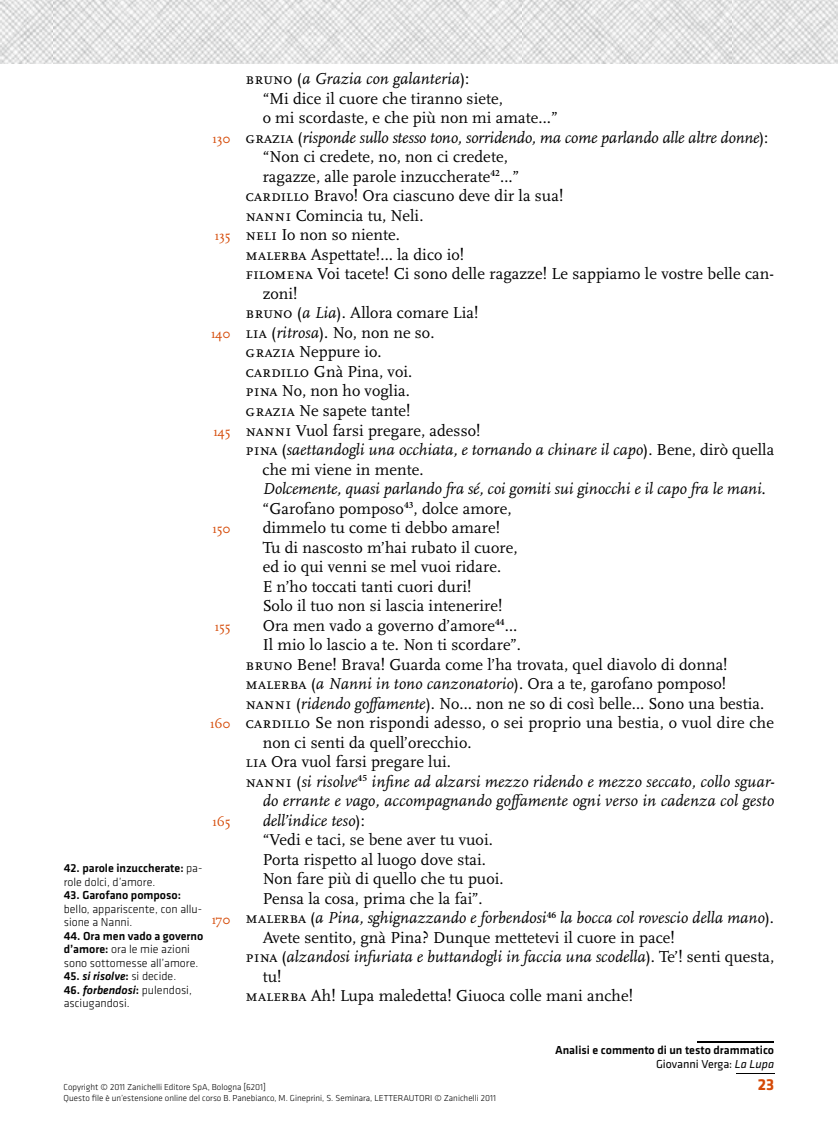
<style>
.page{position:relative;width:838px;height:1132px;background:#fff}
.page>*{position:absolute;margin:0;border:0;box-sizing:border-box;transform-origin:0 0}
.t1{font:16.5px "Scala OT";letter-spacing:.005em;color:#000}
.t2{font:italic 16.5px "Scala OT";color:#000}
.t3{font:700 16.5px "Klavika";color:#d54a07}
.t4{font:13.5px "Scala OT";color:#d54a07}
.t5{font:300 12px/13.5px "Klavika";color:#000}
.t6{font:500 12px/13.5px "Klavika";color:#000;text-align:right}
.t7{font:italic 500 12px "Klavika";color:#000}
.t8{font:300 9px/10.5px "Klavika";color:#000}
.s1{font-weight:300}
.s2{font-weight:500}
.s3{font-style:normal}
.s4{font-weight:300;font-style:normal}
.s5{font-weight:500;font-style:italic}
.s6{font-style:italic}
.s7{font-weight:400}
.s8{font-weight:400;font-style:italic}
</style>
<div class="page">
<img style="left:0;top:0;width:838px;height:63px">
<hr style="left:697px;top:1040px;width:77px;height:2px;background:#000">
<hr style="left:736px;top:1072px;width:38px;height:1px;background:#000">
<p class="t4" style="left:213px;top:131px;width:19px">130</p>
<p class="t4" style="left:215px;top:229px;width:17px">135</p>
<p class="t4" style="left:211px;top:326px;width:21px">140</p>
<p class="t4" style="left:214px;top:424px;width:19px">145</p>
<p class="t4" style="left:213px;top:521px;width:19px">150</p>
<p class="t4" style="left:215px;top:619px;width:17px">155</p>
<p class="t4" style="left:210px;top:716px;width:22px">160</p>
<p class="t4" style="left:213px;top:814px;width:19px">165</p>
<p class="t6" style="left:64px;top:861px;width:140px;text-align:left">42. parole inzuccherate: <span class="s1">pa&shy;role dolci, d’amore.</span></p>
<p class="t6" style="left:64px;top:888px;width:119px">43. Garofano pomposo:</p>
<p class="t5" style="left:64px;top:901px;width:140px">bello, appariscente, con allu&shy;sione a Nanni.</p>
<p class="t5" style="left:64px;top:928px;width:141px"><span class="s2">44. Ora men vado a governo d’amore:</span> ora le mie azioni sono sottomesse all’amore.</p>
<p class="t7" style="left:64px;top:969px;width:114px"><span class="s3">45.</span> si risolve<span class="s3">:</span> <span class="s4">si decide.</span></p>
<p class="t5" style="left:64px;top:982px;width:130px"><span class="s2">46.</span> <span class="s5">forbendosi</span><span class="s2">:</span> pulendosi, asciugandosi.</p>
<p class="t4" style="left:212px;top:911px;width:20px">170</p>
<p class="t2" style="left:246px;top:70px;width:225px"><span class="s3">bruno (</span>a Grazia con galanteria<span class="s3">):</span></p>
<p class="t1" style="left:263px;top:89px;width:242px">“Mi dice il cuore che tiranno siete,</p>
<p class="t1" style="left:263px;top:109px;width:296px">o mi scordaste, e che più non mi amate…”</p>
<p class="t2" style="left:246px;top:129px;width:524px"><span class="s3">grazia (</span>risponde sullo stesso tono, sorridendo, ma come parlando alle altre donne<span class="s3">):</span></p>
<p class="t1" style="left:263px;top:148px;width:247px">“Non ci credete, no, non ci credete,</p>
<p class="t1" style="left:263px;top:167px;width:258px">ragazze, alle parole inzuccherate<sup>42</sup>…”</p>
<p class="t1" style="left:246px;top:187px;width:319px">cardillo Bravo! Ora ciascuno deve dir la sua!</p>
<p class="t1" style="left:246px;top:206px;width:179px">nanni Comincia tu, Neli.</p>
<p class="t1" style="left:246px;top:226px;width:156px">neli Io non so niente.</p>
<p class="t1" style="left:246px;top:245px;width:220px">malerba Aspettate!… la dico io!</p>
<p class="t1" style="left:246px;top:265px;width:530px">filomena Voi tacete! Ci sono delle ragazze! Le sappiamo le vostre belle can-</p>
<p class="t1" style="left:263px;top:284px;width:37px">zoni!</p>
<p class="t1" style="left:246px;top:304px;width:234px">bruno (<span class="s6">a Lia</span>). Allora comare Lia!</p>
<p class="t1" style="left:246px;top:323px;width:190px">lia (<span class="s6">ritrosa</span>). No, non ne so.</p>
<p class="t1" style="left:246px;top:343px;width:137px">grazia Neppure io.</p>
<p class="t1" style="left:246px;top:362px;width:168px">cardillo Gnà Pina, voi.</p>
<p class="t1" style="left:246px;top:382px;width:166px">pina No, non ho voglia.</p>
<p class="t1" style="left:246px;top:401px;width:166px">grazia Ne sapete tante!</p>
<p class="t1" style="left:246px;top:421px;width:236px">nanni Vuol farsi pregare, adesso!</p>
<p class="t2" style="left:246px;top:441px;width:530px"><span class="s3">pina (</span>saettandogli una occhiata, e tornando a chinare il capo<span class="s3">). Bene, dirò quella</span></p>
<p class="t1" style="left:263px;top:460px;width:162px">che mi viene in mente.</p>
<p class="t2" style="left:263px;top:480px;width:504px">Dolcemente, quasi parlando fra sé, coi gomiti sui ginocchi e il capo fra le mani.</p>
<p class="t1" style="left:263px;top:499px;width:250px">“Garofano pomposo<sup>43</sup>, dolce amore,</p>
<p class="t1" style="left:263px;top:518px;width:239px">dimmelo tu come ti debbo amare!</p>
<p class="t1" style="left:263px;top:538px;width:256px">Tu di nascosto m’hai rubato il cuore,</p>
<p class="t1" style="left:263px;top:557px;width:240px">ed io qui venni se mel vuoi ridare.</p>
<p class="t1" style="left:263px;top:577px;width:210px">E n’ho toccati tanti cuori duri!</p>
<p class="t1" style="left:263px;top:596px;width:241px">Solo il tuo non si lascia intenerire!</p>
<p class="t1" style="left:263px;top:616px;width:256px">Ora men vado a governo d’amore<sup>44</sup>…</p>
<p class="t1" style="left:263px;top:635px;width:260px">Il mio lo lascio a te. Non ti scordare”.</p>
<p class="t1" style="left:246px;top:655px;width:483px">bruno Bene! Brava! Guarda come l’ha trovata, quel diavolo di donna!</p>
<p class="t1" style="left:246px;top:674px;width:482px">malerba (<span class="s6">a Nanni in tono canzonatorio</span>). Ora a te, garofano pomposo!</p>
<p class="t1" style="left:246px;top:694px;width:520px">nanni (<span class="s6">ridendo goffamente</span>). No… non ne so di così belle… Sono una bestia.</p>
<p class="t1" style="left:246px;top:713px;width:530px">cardillo Se non rispondi adesso, o sei proprio una bestia, o vuol dire che</p>
<p class="t1" style="left:263px;top:733px;width:210px">non ci senti da quell’orecchio.</p>
<p class="t1" style="left:246px;top:752px;width:207px">lia Ora vuol farsi pregare lui.</p>
<p class="t2" style="left:246px;top:772px;width:530px"><span class="s3">nanni (</span>si risolve<sup>45</sup> infine ad alzarsi mezzo ridendo e mezzo seccato, collo sguar-</p>
<p class="t2" style="left:263px;top:792px;width:513px">do errante e vago, accompagnando goffamente ogni verso in cadenza col gesto</p>
<p class="t2" style="left:263px;top:811px;width:104px">dell’indice teso<span class="s3">):</span></p>
<p class="t1" style="left:263px;top:830px;width:232px">“Vedi e taci, se bene aver tu vuoi.</p>
<p class="t1" style="left:263px;top:850px;width:225px">Porta rispetto al luogo dove stai.</p>
<p class="t1" style="left:263px;top:869px;width:242px">Non fare più di quello che tu puoi.</p>
<p class="t1" style="left:263px;top:889px;width:221px">Pensa la cosa, prima che la fai”.</p>
<p class="t2" style="left:246px;top:909px;width:530px"><span class="s3">malerba (</span>a Pina, sghignazzando e forbendosi<sup>46</sup> la bocca col rovescio della mano<span class="s3">).</span></p>
<p class="t1" style="left:263px;top:928px;width:414px">Avete sentito, gnà Pina? Dunque mettetevi il cuore in pace!</p>
<p class="t2" style="left:246px;top:948px;width:530px"><span class="s3">pina (</span>alzandosi infuriata e buttandogli in faccia una scodella<span class="s3">). Te’! senti questa,</span></p>
<p class="t1" style="left:263px;top:967px;width:20px">tu!</p>
<p class="t1" style="left:246px;top:986px;width:389px">malerba Ah! Lupa maledetta! Giuoca colle mani anche!</p>
<p class="t8" style="left:64px;top:1081px;width:434px">Copyright © 2011 Zanichelli Editore SpA, Bologna [6201]<br>Questo file è un’estensione online del corso B. Panebianco, M. Gineprini, S. Seminara, LETTERAUTORI © Zanichelli 2011</p>
<p class="t6" style="left:555px;top:1043px;width:221px">Analisi e commento di un testo drammatico<br><span class="s7">Giovanni Verga:</span> <span class="s8">La Lupa</span></p>
<p class="t3" style="left:758px;top:1075px;width:18px">23</p>
</div>
